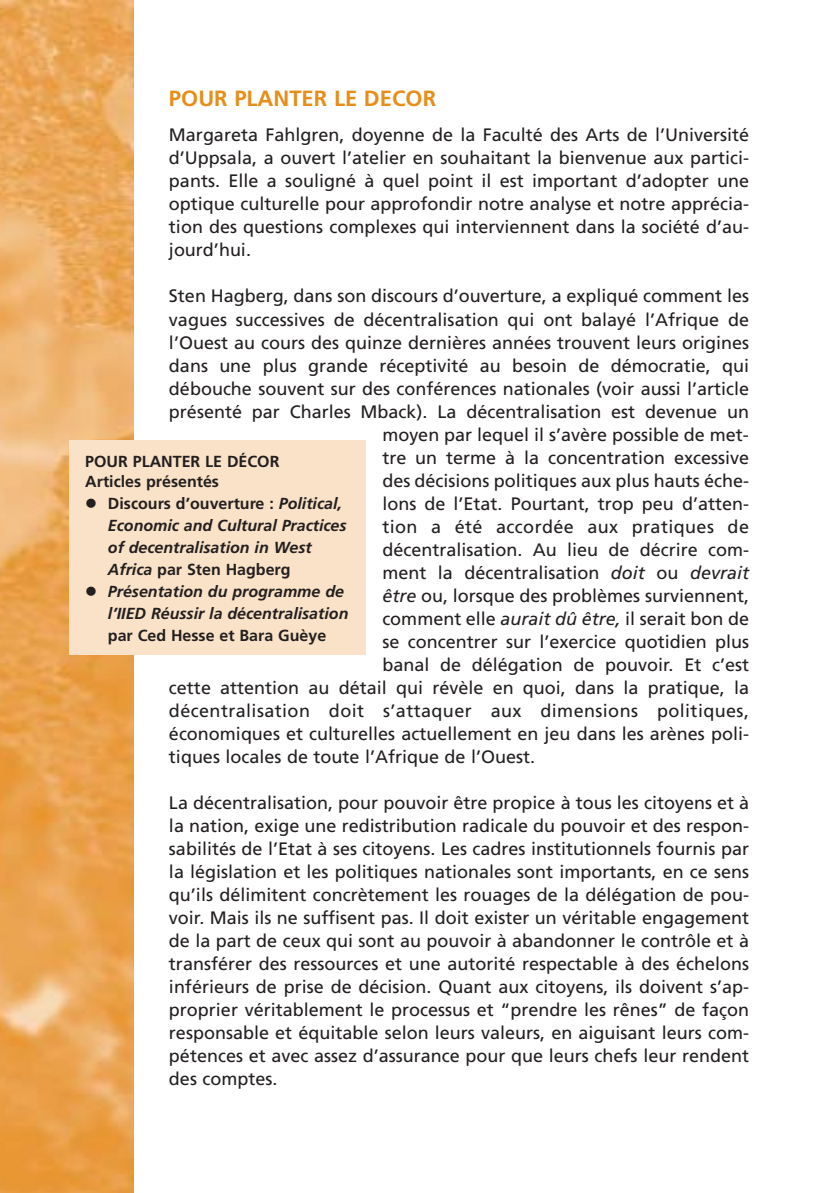
<style>
.page{position:relative;width:833px;height:1193px;background:#fff}
.page>*{position:absolute;margin:0;border:0;box-sizing:border-box;transform-origin:0 0}
.t1{font:700 22px "Frutiger";color:#e68e19}
.t2{font:18px/23px "Frutiger";color:#231f1f;text-align:justify}
.t3{font:18px "Frutiger";letter-spacing:.02em;color:#231f1f}
.t4{font:italic 700 16px/22px "Frutiger";color:#231f1f}
.t5{font:700 16px/20px "Frutiger";color:#231f1f}
.s1{font-style:italic}
.s2{font-style:normal}
</style>
<div class="page">
<svg style="left:0;top:0;width:366px;height:1193px"></svg>
<svg style="left:87px;top:498px;width:9px;height:10px"></svg>
<svg style="left:87px;top:586px;width:9px;height:10px"></svg>
<p class="t1" style="left:169px;top:89px;width:269px">POUR PLANTER LE DECOR</p>
<p class="t2" style="left:169px;top:125px;width:581px">Margareta Fahlgren, doyenne de la Faculté des Arts de l’Université d’Uppsala, a ouvert l’atelier en souhaitant la bienvenue aux partici&shy;pants. Elle a souligné à quel point il est important d’adopter une optique culturelle pour approfondir notre analyse et notre apprécia&shy;tion des questions complexes qui interviennent dans la société d’au&shy;jourd’hui.</p>
<p class="t2" style="left:169px;top:286px;width:581px">Sten Hagberg, dans son discours d’ouverture, a expliqué comment les</p>
<p class="t2" style="left:169px;top:309px;width:581px">vagues successives de décentralisation qui ont balayé l’Afrique de</p>
<p class="t2" style="left:169px;top:332px;width:581px">l’Ouest au cours des quinze dernières années trouvent leurs origines</p>
<p class="t2" style="left:169px;top:355px;width:581px">dans une plus grande réceptivité au besoin de démocratie, qui</p>
<p class="t2" style="left:169px;top:378px;width:581px">débouche souvent sur des conférences nationales (voir aussi l’article</p>
<p class="t2" style="left:169px;top:401px;width:581px">présenté par Charles Mback). La décentralisation est devenue un</p>
<p class="t2" style="left:382px;top:424px;width:368px">moyen par lequel il s’avère possible de met-</p>
<p class="t2" style="left:382px;top:447px;width:368px">tre un terme à la concentration excessive</p>
<p class="t2" style="left:382px;top:470px;width:368px">des décisions politiques aux plus hauts éche-</p>
<p class="t2" style="left:382px;top:493px;width:368px">lons de l’Etat. Pourtant, trop peu d’atten-</p>
<p class="t3" style="left:382px;top:519px;width:368px">tion a été accordée aux pratiques de</p>
<p class="t2" style="left:382px;top:539px;width:368px">décentralisation. Au lieu de décrire com-</p>
<p class="t2" style="left:382px;top:562px;width:368px">ment la décentralisation <span class="s1">doit</span> ou <span class="s1">devrait</span></p>
<p class="t2" style="left:382px;top:585px;width:368px"><span class="s1">être</span> ou, lorsque des problèmes surviennent,</p>
<p class="t2" style="left:382px;top:608px;width:368px">comment elle <span class="s1">aurait dû être,</span> il serait bon de</p>
<p class="t2" style="left:382px;top:631px;width:368px">se concentrer sur l’exercice quotidien plus</p>
<p class="t2" style="left:382px;top:654px;width:368px">banal de délégation de pouvoir. Et c’est</p>
<p class="t2" style="left:169px;top:677px;width:581px">cette attention au détail qui révèle en quoi, dans la pratique, la</p>
<p class="t3" style="left:169px;top:703px;width:581px">décentralisation doit s’attaquer aux dimensions politiques,</p>
<p class="t2" style="left:169px;top:723px;width:581px">économiques et culturelles actuellement en jeu dans les arènes poli-</p>
<p class="t2" style="left:169px;top:746px;width:368px">tiques locales de toute l’Afrique de l’Ouest.</p>
<p class="t2" style="left:169px;top:792px;width:582px">La décentralisation, pour pouvoir être propice à tous les citoyens et à la nation, exige une redistribution radicale du pouvoir et des respon&shy;sabilités de l’Etat à ses citoyens. Les cadres institutionnels fournis par la législation et les politiques nationales sont importants, en ce sens qu’ils délimitent concrètement les rouages de la délégation de pou&shy;voir. Mais ils ne suffisent pas. Il doit exister un véritable engagement de la part de ceux qui sont au pouvoir à abandonner le contrôle et à transférer des ressources et une autorité respectable à des échelons inférieurs de prise de décision. Quant aux citoyens, ils doivent s’ap&shy;proprier véritablement le processus et “prendre les rênes” de façon responsable et équitable selon leurs valeurs, en aiguisant leurs com&shy;pétences et avec assez d’assurance pour que leurs chefs leur rendent des comptes.</p>
<p class="t5" style="left:85px;top:452px;width:196px">POUR PLANTER LE DÉCOR<br>Articles présentés</p>
<p class="t4" style="left:108px;top:493px;width:242px"><span class="s2">Discours d’ouverture :</span> Political,<br>Economic and Cultural Practices of decentralisation in West<br>Africa <span class="s2">par Sten Hagberg<br></span>Présentation du programme de l’IIED Réussir la décentralisation</p>
<p class="t5" style="left:108px;top:626px;width:220px">par Ced Hesse et Bara Guèye</p>
</div>
